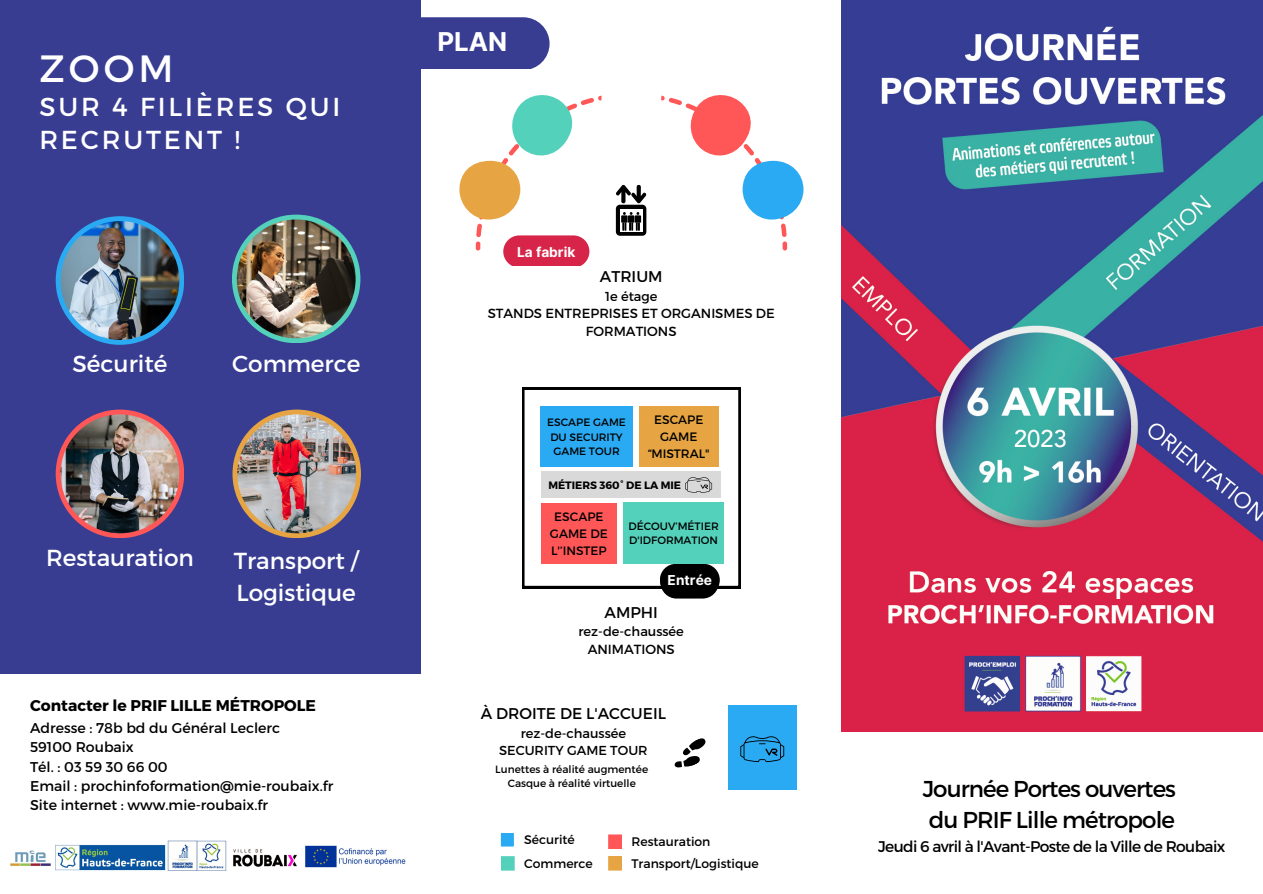
<style>
.page{position:relative;width:1263px;height:894px;background:#fff}
.page>*{position:absolute;margin:0;border:0;box-sizing:border-box;transform-origin:0 0}
.t1{font:37.95px "Montserrat";color:#fff}
.t2{font:25.95px/32.5px "Montserrat";letter-spacing:.11em;color:#fff}
.t3{font:700 25.95px "Inter";color:#fff}
.t4{font:23.1px/32.4px "Montserrat";color:#fff}
.t5{font:22.95px/31.5px "Montserrat";letter-spacing:-.04em;color:#000}
.t6{font:15.6px "Montserrat";color:#000}
.t7{font:700 15.6px "Montserrat";color:#000}
.t8{font:15.45px "Montserrat";letter-spacing:-.04em;color:#000}
.t9{font:14.1px/19px "Montserrat";color:#000}
.t10{font:700 13.65px "Inter";color:#fff}
.t11{font:13.2px/18.5px "Montserrat";color:#000;text-align:center}
.t12{font:13.05px/17.2px "Montserrat";color:#000;text-align:center}
.t13{font:12.3px/24px "Montserrat";color:#000}
.t14{font:12.15px/16.8px "Montserrat";color:#000;text-align:center}
.t15{font:10.65px/14.5px "Montserrat";color:#000}
.t16{font:700 10.65px "Montserrat";color:#000}
.t17{font:10.5px/14px "Montserrat";color:#000;text-align:center}
</style>
<div class="page">
<img style="left:841px;top:0;width:422px;height:731px">
<div style="left:459px;top:161px;width:61px;height:58px;background:#e6a542;border-radius:50%"></div>
<div style="left:743px;top:161px;width:60px;height:58px;background:#2baaf4;border-radius:50%"></div>
<div style="left:501px;top:855px;width:14px;height:15px;background:#54d1bb"></div>
<div style="left:501px;top:832px;width:13px;height:14px;background:#2baaf4"></div>
<div style="left:608px;top:834px;width:14px;height:15px;background:#ff5757"></div>
<div style="left:608px;top:855px;width:14px;height:15px;background:#e6a542"></div>
<div style="left:0;top:0;width:421px;height:673px;background:#383d92"></div>
<svg style="left:232px;top:214px;width:128px;height:129px"></svg>
<img style="left:237px;top:219px;width:119px;height:119px">
<svg style="left:56px;top:409px;width:128px;height:129px"></svg>
<img style="left:61px;top:414px;width:118px;height:119px">
<svg style="left:232px;top:409px;width:129px;height:129px"></svg>
<img style="left:237px;top:414px;width:119px;height:119px">
<svg style="left:56px;top:216px;width:128px;height:129px"></svg>
<img style="left:61px;top:221px;width:118px;height:119px">
<svg style="left:476px;top:64px;width:311px;height:201px"></svg>
<div style="left:395px;top:17px;width:155px;height:52px;background:#383d92;border-radius:26px"></div>
<div style="left:660px;top:566px;width:59px;height:32px;background:#000;border-radius:16px"></div>
<div style="left:728px;top:704px;width:68px;height:85px;background:#2baaf4"></div>
<svg style="left:740px;top:736px;width:44px;height:26px"></svg>
<svg style="left:522px;top:387px;width:218px;height:207px"></svg>
<svg style="left:674px;top:738px;width:32px;height:30px"></svg>
<img style="left:10px;top:840px;width:396px;height:31px">
<h1 class="t1" style="left:39px;top:43px;width:136px">ZOOM</h1>
<h2 class="t2" style="left:39px;top:90px;width:303px">SUR 4 FILIÈRES QUI<br>RECRUTENT !</h2>
<h3 class="t4" style="left:73px;top:346px;width:96px">Sécurité</h3>
<h3 class="t4" style="left:232px;top:346px;width:130px">Commerce</h3>
<h3 class="t4" style="left:46px;top:540px;width:149px">Restauration</h3>
<h3 class="t4" style="left:234px;top:543px;width:126px">Transport /<br>Logistique</h3>
<p class="t7" style="left:30px;top:694px;width:287px">Contacter le PRIF LILLE MÉTROPOLE</p>
<p class="t9" style="left:30px;top:718px;width:305px">Adresse : 78b bd du Général Leclerc<br>59100 Roubaix<br>Tél. : 03 59 30 66 00<br>Email : prochinfoformation@mie-roubaix.fr<br>Site internet : www.mie-roubaix.fr</p>
<h2 class="t3" style="left:437px;top:26px;width:71px">PLAN</h2>
<p class="t10" style="left:517px;top:243px;width:60px">La fabrik</p>
<p class="t6" style="left:600px;top:266px;width:64px">ATRIUM</p>
<p class="t12" style="left:605px;top:287px;width:54px">1e étage</p>
<p class="t11" style="left:488px;top:303px;width:289px">STANDS ENTREPRISES ET ORGANISMES DE<br>FORMATIONS</p>
<p class="t15" style="left:547px;top:414px;width:80px">ESCAPE GAME<br>DU SECURITY<br>GAME TOUR</p>
<p class="t14" style="left:648px;top:410px;width:63px">ESCAPE<br>GAME “MISTRAL"</p>
<p class="t16" style="left:548px;top:478px;width:134px">MÉTIERS 360° DE LA MIE</p>
<p class="t14" style="left:550px;top:507px;width:59px">ESCAPE<br>GAME DE<br>L'’INSTEP</p>
<p class="t15" style="left:628px;top:518px;width:92px">DÉCOUV’MÉTIER<br>D'IDFORMATION</p>
<p class="t10" style="left:668px;top:572px;width:46px">Entrée</p>
<p class="t10" style="left:667px;top:574px;width:46px">Entrée</p>
<p class="t6" style="left:605px;top:602px;width:55px">AMPHI</p>
<p class="t12" style="left:578px;top:622px;width:107px">rez-de-chaussée</p>
<p class="t11" style="left:588px;top:638px;width:89px">ANIMATIONS</p>
<p class="t6" style="left:481px;top:703px;width:187px">À DROITE DE L'ACCUEIL</p>
<p class="t12" style="left:499px;top:723px;width:150px">rez-de-chaussée<br>SECURITY GAME TOUR</p>
<p class="t17" style="left:495px;top:761px;width:154px">Lunettes à réalité augmentée<br>Casque à réalité virtuelle</p>
<p class="t13" style="left:524px;top:826px;width:70px">Sécurité<br>Commerce</p>
<p class="t13" style="left:631px;top:830px;width:129px;line-height:21.5px">Restauration<br>Transport/Logistique</p>
<h3 class="t5" style="left:923px;top:771px;width:255px">Journée Portes ouvertes du PRIF Lille métropole</h3>
<p class="t8" style="left:878px;top:836px;width:349px">Jeudi 6 avril à l'Avant-Poste de la Ville de Roubaix</p>
</div>
